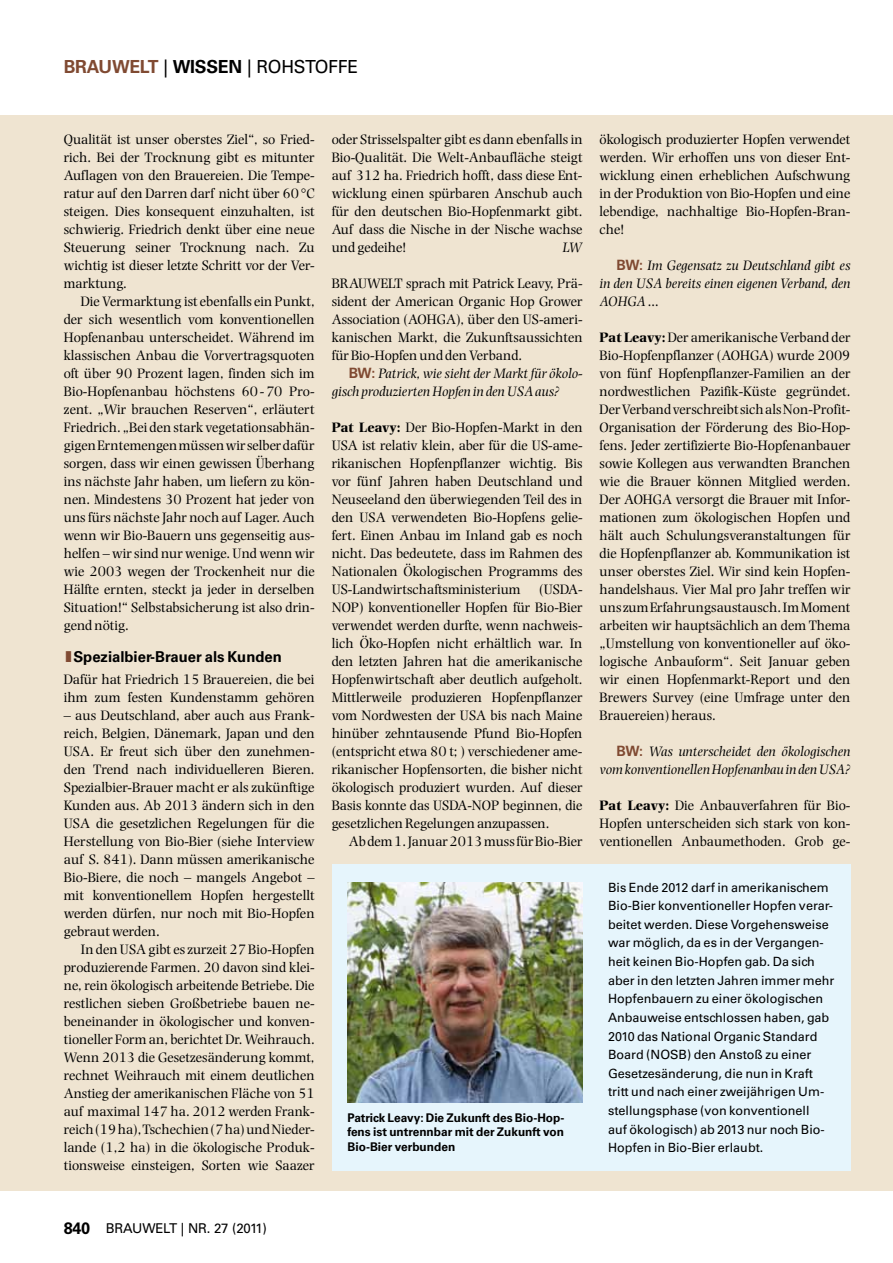
<style>
.page{position:relative;width:893px;height:1263px;background:#fff}
.page>*{position:absolute;margin:0;border:0;box-sizing:border-box;transform-origin:0 0}
.t1{font:18px "Univers";letter-spacing:-.015em;color:#000}
.t2{font:700 15px "Univers";color:#000}
.t3{font:14.25px/18px "Photina";color:#000;text-align:justify}
.t4{font:italic 14.25px/18px "Photina";color:#000;text-align:justify}
.t5{font:13.5px "Univers";letter-spacing:-.015em;color:#000}
.t6{font:12.75px/18.6px "Univers";color:#000}
.t7{font:700 12px/14.4px "Univers";color:#000;text-align:justify}
.s1{font-weight:700;color:#804a32}
.s2{font-weight:700}
.s3{color:#804a32}
.s4{font-family:"Univers";font-weight:700;font-style:normal;color:#804a32}
.s5{font-weight:700;font-size:16.5px}
</style>
<div class="page">
<div style="left:0;top:115px;width:893px;height:1076px;background:#efe4d1"></div>
<div style="left:332px;top:864px;width:518px;height:306px;background:#e6f5fc"></div>
<img style="left:348px;top:882px;width:235px;height:220px">
<p class="t1" style="left:64px;top:56px;width:296px"><span class="s1">BRAUWELT</span> | <span class="s2">WISSEN</span> | rohstoffe</p>
<p class="t3" style="left:64px;top:130px;width:252px">Qualität ist unser oberstes Ziel“, so Fried&shy;rich. Bei der Trocknung gibt es mitunter Auflagen von den Brauereien. Die Tempe&shy;ratur auf den Darren darf nicht über 60°C steigen. Dies konsequent einzuhalten, ist schwierig. Friedrich denkt über eine neue Steuerung seiner Trocknung nach. Zu wichtig ist dieser letzte Schritt vor der Ver&shy;marktung.</p>
<p class="t3" style="left:64px;top:292px;width:252px;text-indent:17px">Die Vermarktung ist ebenfalls ein Punkt, der sich wesentlich vom konventionellen Hopfenanbau unterscheidet. Während im klassischen Anbau die Vorvertragsquoten oft über 90 Prozent lagen, finden sich im Bio-Hopfenanbau höchstens 60-70 Pro&shy;zent. „Wir brauchen Reserven“, erläutert Friedrich. „Bei den stark vegetationsabhän&shy;gigen Erntemengen müssen wir selber dafür sorgen, dass wir einen gewissen Überhang ins nächste Jahr haben, um liefern zu kön&shy;nen. Mindestens 30 Prozent hat jeder von uns fürs nächste Jahr noch auf Lager. Auch wenn wir Bio-Bauern uns gegenseitig aus&shy;helfen – wir sind nur wenige. Und wenn wir wie 2003 wegen der Trockenheit nur die Hälfte ernten, steckt ja jeder in derselben Situation!“ Selbstabsicherung ist also drin&shy;gend nötig.</p>
<p class="t2" style="left:64px;top:648px;width:220px"><span class="s3">l</span>Spezialbier-Brauer als Kunden</p>
<p class="t3" style="left:64px;top:670px;width:252px">Dafür hat Friedrich 15 Brauereien, die bei ihm zum festen Kundenstamm gehören</p>
<p class="t3" style="left:64px;top:706px;width:252px">– aus Deutschland, aber auch aus Frank&shy;reich, Belgien, Dänemark, Japan und den USA. Er freut sich über den zunehmen&shy;den Trend nach individuelleren Bieren.<br>Spezialbier-Brauer macht er als zukünftige Kunden aus. Ab 2013 ändern sich in den USA die gesetzlichen Regelungen für die Herstellung von Bio-Bier (siehe Interview auf S. 841). Dann müssen amerikanische Bio-Biere, die noch – mangels Angebot – mit konventionellem Hopfen hergestellt werden dürfen, nur noch mit Bio-Hopfen gebraut werden.</p>
<p class="t3" style="left:64px;top:940px;width:252px;text-indent:17px">In den USA gibt es zurzeit 27 Bio-Hopfen produzierende Farmen. 20 davon sind klei&shy;ne, rein ökologisch arbeitende Betriebe. Die restlichen sieben Großbetriebe bauen ne&shy;beneinander in ökologischer und konven&shy;tioneller Form an, berichtet Dr. Weihrauch.<br>Wenn 2013 die Gesetzesänderung kommt, rechnet Weihrauch mit einem deutlichen Anstieg der amerikanischen Fläche von 51 auf maximal 147 ha. 2012 werden Frank&shy;reich (19 ha), Tschechien (7 ha) und Nieder&shy;lande (1,2 ha) in die ökologische Produk&shy;tionsweise einsteigen, Sorten wie Saazer</p>
<p class="t3" style="left:332px;top:130px;width:252px">oder Strisselspalter gibt es dann ebenfalls in Bio-Qualität. Die Welt-Anbaufläche steigt auf 312 ha. Friedrich hofft, dass diese Ent&shy;wicklung einen spürbaren Anschub auch für den deutschen Bio-Hopfenmarkt gibt.<br>Auf dass die Nische in der Nische wachse und gedeihe!</p>
<p class="t4" style="left:562px;top:238px;width:22px">LW</p>
<p class="t3" style="left:332px;top:274px;width:252px">BRAUWELT sprach mit Patrick Leavy, Prä&shy;sident der American Organic Hop Grower Association (AOHGA), über den US-ameri&shy;kanischen Markt, die Zukunftsaussichten für Bio-Hopfen und den Verband.</p>
<p class="t4" style="left:332px;top:364px;width:252px;text-indent:17px"><span class="s4">BW:</span> Patrick, wie sieht der Markt für ökolo&shy;gisch produzierten Hopfen in den USA aus?</p>
<p class="t3" style="left:332px;top:418px;width:252px"><span class="s2">Pat Leavy:</span> Der Bio-Hopfen-Markt in den USA ist relativ klein, aber für die US-ame&shy;rikanischen Hopfenpflanzer wichtig. Bis vor fünf Jahren haben Deutschland und Neuseeland den überwiegenden Teil des in den USA verwendeten Bio-Hopfens gelie&shy;fert. Einen Anbau im Inland gab es noch nicht. Das bedeutete, dass im Rahmen des Nationalen Ökologischen Programms des US-Landwirtschaftsministerium</p>
<p class="t3" style="left:332px;top:580px;width:252px;text-indent:207px">(USDA-NOP) konventioneller Hopfen für Bio-Bier verwendet werden durfte, wenn nachweis&shy;lich Öko-Hopfen nicht erhältlich war. In den letzten Jahren hat die amerikanische Hopfenwirtschaft aber deutlich aufgeholt.<br>Mittlerweile produzieren Hopfenpflanzer vom Nordwesten der USA bis nach Maine hinüber zehntausende Pfund Bio-Hopfen (entspricht etwa 80 t; ) verschiedener ame&shy;rikanischer Hopfensorten, die bisher nicht ökologisch produziert wurden. Auf dieser Basis konnte das USDA-NOP beginnen, die gesetzlichen Regelungen anzupassen.</p>
<p class="t3" style="left:349px;top:832px;width:235px">Ab dem 1. Januar 2013 muss für Bio-Bier</p>
<p class="t7" style="left:348px;top:1110px;width:218px">Patrick Leavy: Die Zukunft des Bio-Hop&shy;fens ist untrennbar mit der Zukunft von Bio-Bier verbunden</p>
<p class="t3" style="left:600px;top:130px;width:252px">ökologisch produzierter Hopfen verwendet werden. Wir erhoffen uns von dieser Ent&shy;wicklung einen erheblichen Aufschwung in der Produktion von Bio-Hopfen und eine lebendige, nachhaltige Bio-Hopfen-Bran&shy;che!</p>
<p class="t4" style="left:600px;top:256px;width:252px;text-indent:17px"><span class="s4">BW:</span> Im Gegensatz zu Deutschland gibt es in den USA bereits einen eigenen Verband, den AOHGA …</p>
<p class="t3" style="left:600px;top:328px;width:252px"><span class="s2">Pat Leavy:</span> Der amerikanische Verband der Bio-Hopfenpflanzer (AOHGA) wurde 2009 von fünf Hopfenpflanzer-Familien an der nordwestlichen Pazifik-Küste gegründet.<br>Der Verband verschreibt sich als Non-Profit-Organisation der Förderung des Bio-Hop&shy;fens. Jeder zertifizierte Bio-Hopfenanbauer sowie Kollegen aus verwandten Branchen wie die Brauer können Mitglied werden.<br>Der AOHGA versorgt die Brauer mit Infor&shy;mationen zum ökologischen Hopfen und hält auch Schulungsveranstaltungen für die Hopfenpflanzer ab. Kommunikation ist unser oberstes Ziel. Wir sind kein Hopfen&shy;handelshaus. Vier Mal pro Jahr treffen wir uns zum Erfahrungsaustausch. Im Moment arbeiten wir hauptsächlich an dem Thema „Umstellung von konventioneller auf öko&shy;logische Anbauform“. Seit Januar geben wir einen Hopfenmarkt-Report und den Brewers Survey (eine Umfrage unter den Brauereien) heraus.</p>
<p class="t4" style="left:600px;top:742px;width:252px;text-align:right"><span class="s4">BW:</span> Was unterscheidet den ökologischen vom konventionellen Hopfenanbau in den USA?</p>
<p class="t3" style="left:600px;top:796px;width:252px"><span class="s2">Pat Leavy:</span> Die Anbauverfahren für Bio-Hopfen unterscheiden sich stark von kon&shy;ventionellen Anbaumethoden. Grob ge-</p>
<p class="t6" style="left:608px;top:878px;width:228px">Bis Ende 2012 darf in amerikanischem Bio-Bier konventioneller Hopfen verar&shy;beitet werden. Diese Vorgehensweise war möglich, da es in der Vergangen&shy;heit keinen Bio-Hopfen gab. Da sich aber in den letzten Jahren immer mehr Hopfenbauern zu einer ökologischen Anbauweise entschlossen haben, gab 2010 das National Organic Standard Board (NOSB) den Anstoß zu einer Gesetzesänderung, die nun in Kraft tritt und nach einer zweijährigen U m&shy;stellungsphase (von konventionell<br>auf ökologisch) ab 2013 nur noch Bio-Hopfen in Bio-Bier erlaubt.</p>
<p class="t5" style="left:64px;top:1221px;width:205px"><span class="s5">840</span> Brauwelt | Nr. 27 (2011)</p>
</div>
